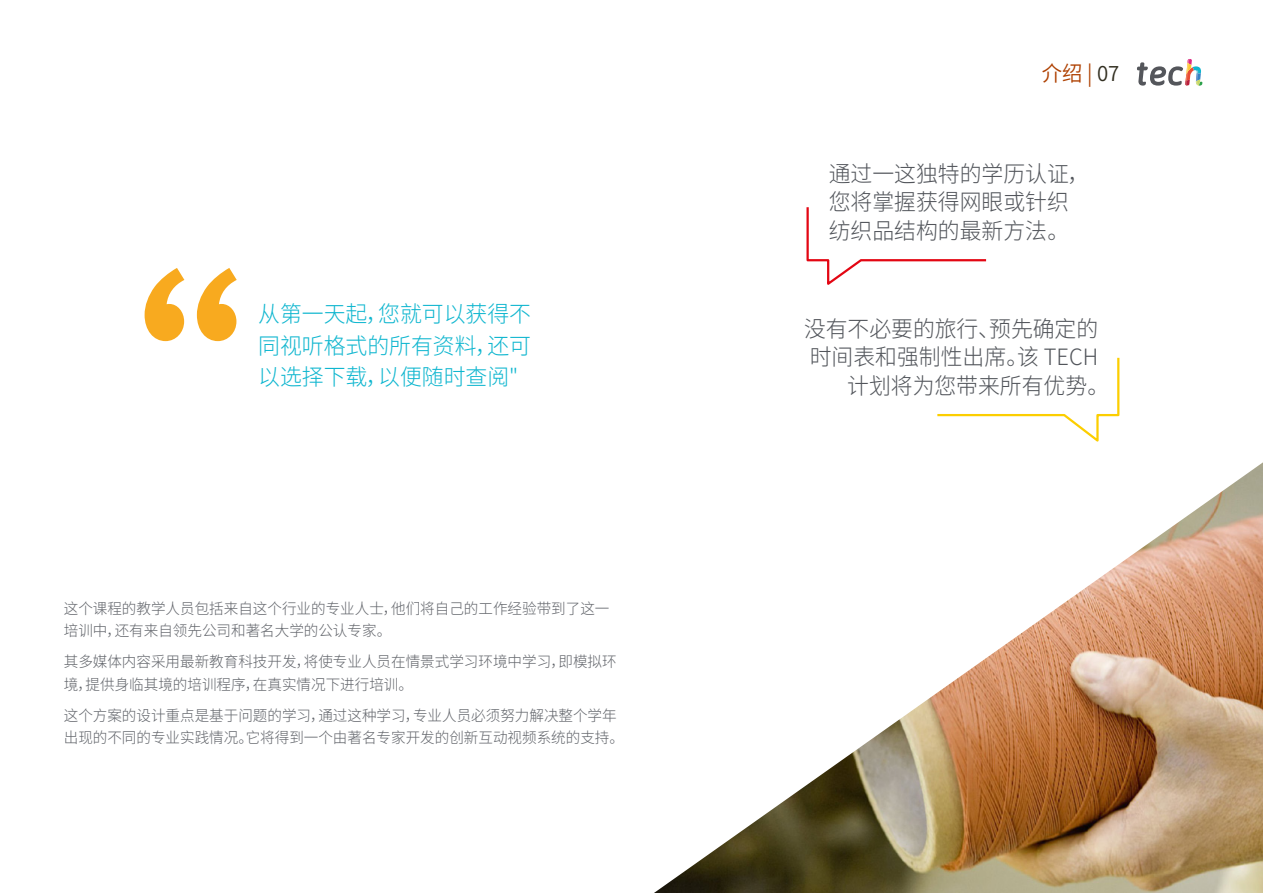
<style>
.page{position:relative;width:1263px;height:893px;background:#fff}
.page>*{position:absolute;margin:0;border:0;box-sizing:border-box;transform-origin:0 0}
.t1{font:300 22.5px/28.5px "Source Han Sans CN";color:#52555b}
.t2{font:300 22.5px/31.5px "Source Han Sans CN";color:#0fb6cf;text-align:justify}
.t3{font:21px "Source Han Sans CN";color:#ae4000}
.t4{font:300 15px/22.5px "Source Han Sans CN";color:#61646a}
.s1{color:#312e20}
</style>
<div class="page">
<svg style="left:145px;top:268px;width:92px;height:73px"></svg>
<svg style="left:937px;top:357px;width:183px;height:85px"></svg>
<svg style="left:806px;top:207px;width:181px;height:78px"></svg>
<svg style="left:1137px;top:59px;width:65px;height:27px"></svg>
<img style="left:654px;top:462px;width:609px;height:431px">
<h1 class="t2" style="left:258px;top:299px;width:274px">从第一天起，您就可以获得不同视听格式的所有资料，还可以选择下载，以便随时查阅"</h1>
<p class="t4" style="left:64px;top:597px;width:547px">这个课程的教学人员包括来自这个行业的专业人士，他们将自己的工作经验带到了这一培训中，还有来自领先公司和著名大学的公认专家。</p>
<p class="t4" style="left:64px;top:651px;width:554px">其多媒体内容采用最新教育科技开发，将使专业人员在情景式学习环境中学习，即模拟环境，提供身临其境的培训程序，在真实情况下进行培训。</p>
<p class="t4" style="left:64px;top:704px;width:562px">这个方案的设计重点是基于问题的学习，通过这种学习，专业人员必须努力解决整个学年出现的不同的专业实践情况。它将得到一个由著名专家开发的创新互动视频系统的支持。</p>
<h2 class="t3" style="left:1042px;top:61px;width:79px">介绍 | <span class="s1">07</span></h2>
<h1 class="t1" style="left:829px;top:160px;width:262px">通过一这独特的学历认证，您将掌握获得网眼或针织纺织品结构的最新方法。</h1>
<h1 class="t1" style="left:804px;top:315px;width:296px">没有不必要的旅行、预先确定的</h1>
<h1 class="t1" style="left:810px;top:343px;width:290px">时间表和强制性出席。该 TECH</h1>
<h1 class="t1" style="left:847px;top:372px;width:264px">计划将为您带来所有优势。</h1>
</div>
